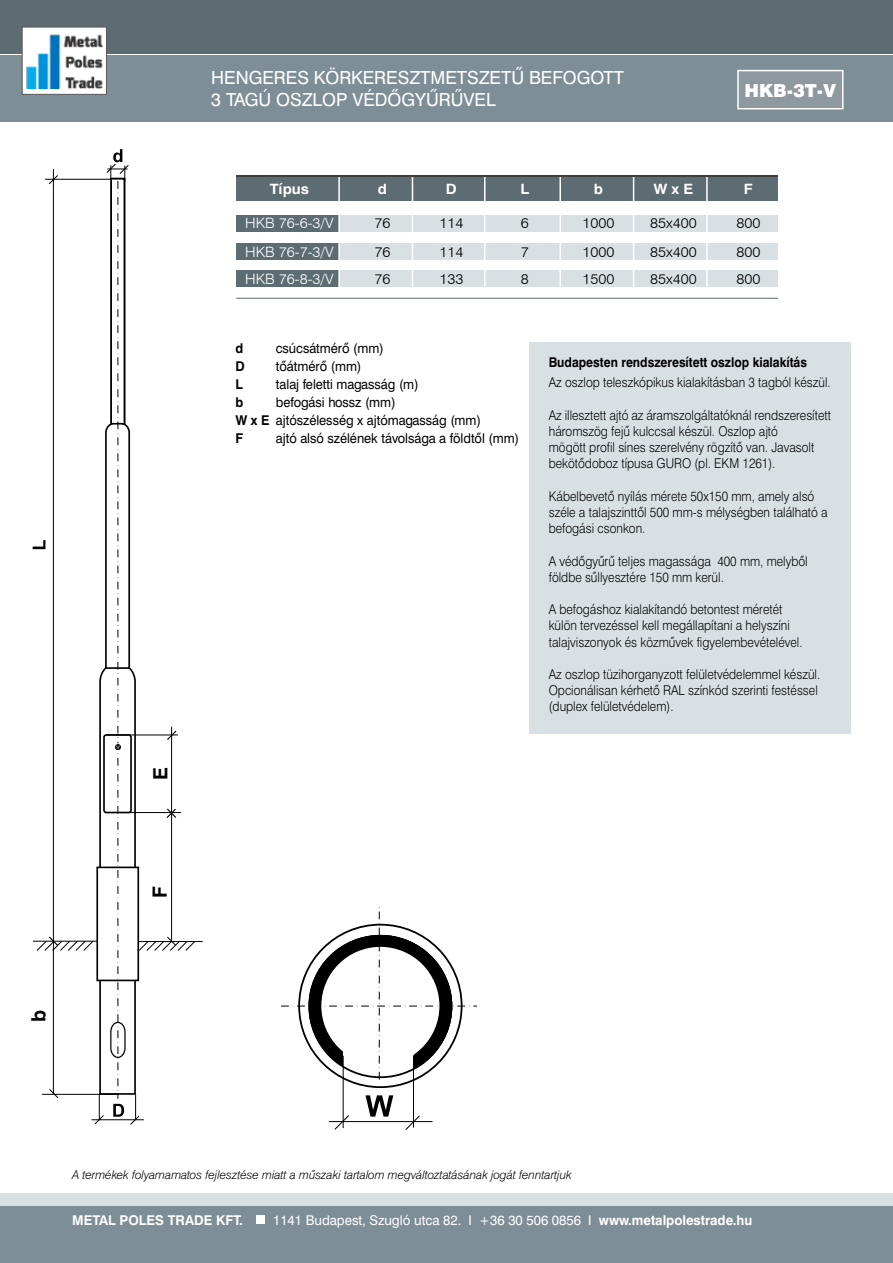
<style>
.page{position:relative;width:893px;height:1263px;background:#fff}
.page>*{position:absolute;margin:0;border:0;box-sizing:border-box;transform-origin:0 0}
.t1{font:700 19.65px "Swiss 721 PFL";color:#000}
.t2{font:18px/21.6px "Swiss 721 PFL";color:#fff}
.t3{font:18px "Swiss 721 Blk PFL";color:#fff}
.t4{font:300 14.25px "Swiss 721 BT";color:#000;scale:1.05 1}
.t5{font:300 14.25px "Swiss 721 BT";color:#fff;scale:1.05 1}
.t6{font:700 14.25px "Swiss 721 PFL";color:#fff;scale:1.05 1}
.t7{font:13.5px/16.2px "Swiss 721 Lt PFL";color:#000;scale:.9 1}
.t8{font:13.5px/18px "Swiss 721 PFL";color:#000;scale:.95 1}
.t9{font:13.5px "Swiss 721 PFL";color:#fff}
.t10{font:700 13.5px "Swiss 721 PFL";color:#000;scale:.9 1}
.t11{font:700 13.5px "Swiss 721 PFL";color:#fff}
.t12{font:700 13.5px "Swiss 721 PFL";color:#000;scale:.95 1}
.t13{font:italic 12px "Swiss 721 Lt PFL";color:#000}
.s1{font-weight:700}
</style>
<div class="page">
<div style="left:0;top:0;width:893px;height:54px;background:#5d6b72"></div>
<div style="left:0;top:55px;width:893px;height:67px;background:#7e8e97"></div>
<div style="left:22px;top:27px;width:85px;height:68px;background:#fff;border:1px solid #58585a"></div>
<img style="left:22px;top:30px;width:81px;height:59px">
<div style="left:0;top:1206px;width:893px;height:57px;background:#7e8e97"></div>
<div style="left:0;top:1193px;width:893px;height:13px;background:#d9e0e4"></div>
<div style="left:236px;top:176px;width:621px;height:25px;background:#5d6b72"></div>
<div style="left:236px;top:215px;width:621px;height:17px;background:#5d6b72"></div>
<div style="left:339px;top:215px;width:518px;height:17px;background:#d9e0e4"></div>
<div style="left:236px;top:243px;width:621px;height:16px;background:#5d6b72"></div>
<div style="left:339px;top:243px;width:518px;height:16px;background:#d9e0e4"></div>
<div style="left:236px;top:271px;width:621px;height:16px;background:#5d6b72"></div>
<div style="left:339px;top:271px;width:518px;height:16px;background:#d9e0e4"></div>
<div style="left:257px;top:1215px;width:8px;height:8px;background:#fff"></div>
<hr style="left:338px;top:176px;width:2px;height:414px;background:#fff">
<hr style="left:412px;top:176px;width:1px;height:414px;background:#fff">
<hr style="left:484px;top:176px;width:1px;height:414px;background:#fff">
<hr style="left:559px;top:176px;width:2px;height:414px;background:#fff">
<hr style="left:633px;top:176px;width:1px;height:414px;background:#fff">
<hr style="left:706px;top:176px;width:2px;height:414px;background:#fff">
<hr style="left:778px;top:176px;width:2px;height:414px;background:#fff">
<hr style="left:236px;top:298px;width:621px;height:1px;background:#5d6b72">
<hr style="left:236px;top:175px;width:621px;height:1px;background:#3e3d40">
<div style="left:779px;top:166px;width:104px;height:340px;background:#fff"></div>
<svg style="left:333px;top:1114px;width:17px;height:16px"></svg>
<svg style="left:404px;top:1115px;width:17px;height:15px"></svg>
<hr style="left:329px;top:1121px;width:104px;height:1px;background:#000">
<svg style="left:365px;top:1095px;width:28px;height:21px"></svg>
<svg style="left:281px;top:907px;width:196px;height:172px"></svg>
<hr style="left:413px;top:1055px;width:1px;height:72px;background:#000">
<hr style="left:343px;top:1056px;width:1px;height:72px;background:#000">
<hr style="left:135px;top:941px;width:68px;height:1px;background:#000">
<svg style="left:33px;top:149px;width:163px;height:976px"></svg>
<div style="left:529px;top:342px;width:321px;height:391px;background:#d9e0e4"></div>
<div style="left:737px;top:70px;width:106px;height:39px;background:#8d999f;border:2px solid #fff"></div>
<h1 class="t1" style="left:27px;top:1022px;width:14px;rotate:-90deg">b</h1>
<h1 class="t1" style="left:149px;top:780px;width:14px;rotate:-90deg">E</h1>
<h1 class="t1" style="left:148px;top:898px;width:13px;rotate:-90deg">F</h1>
<h2 class="t2" style="left:211px;top:67px;width:414px">HENGERES KÖRKERESZTMETSZETŰ BEFOGOTT<br>3 TAGÚ OSZLOP VÉDŐGYŰRŰVEL</h2>
<h2 class="t2" style="left:211px;top:67px;width:421px">KÚPOS KÖR E ESZTME SZETŰ TALPAS OSZLOP<br>HAJLÍTOTT VÉGGEL, VÉDŐGYŰRŰVEL</h2>
<h2 class="t3" style="left:744px;top:80px;width:93px">HKB-3T-V</h2>
<p class="t6" style="left:270px;top:180px;width:39px">Típus</p>
<p class="t6" style="left:378px;top:180px;width:10px">d</p>
<p class="t6" style="left:446px;top:180px;width:12px">D</p>
<p class="t6" style="left:520px;top:180px;width:10px">L</p>
<p class="t6" style="left:594px;top:180px;width:10px">b</p>
<p class="t6" style="left:653px;top:180px;width:40px">W x E</p>
<p class="t6" style="left:744px;top:180px;width:10px">F</p>
<p class="t5" style="left:245px;top:214px;width:86px">HKB 76-6-3/V</p>
<p class="t4" style="left:374px;top:214px;width:17px">76</p>
<p class="t4" style="left:439px;top:214px;width:24px">114</p>
<p class="t4" style="left:521px;top:214px;width:9px">6</p>
<p class="t4" style="left:582px;top:214px;width:32px">1000</p>
<p class="t4" style="left:650px;top:214px;width:46px">85x400</p>
<p class="t4" style="left:736px;top:214px;width:24px">800</p>
<p class="t5" style="left:245px;top:243px;width:86px">HKB 76-7-3/V</p>
<p class="t4" style="left:374px;top:243px;width:17px">76</p>
<p class="t4" style="left:439px;top:243px;width:24px">114</p>
<p class="t4" style="left:521px;top:243px;width:9px">7</p>
<p class="t4" style="left:582px;top:243px;width:32px">1000</p>
<p class="t4" style="left:650px;top:243px;width:46px">85x400</p>
<p class="t4" style="left:736px;top:243px;width:24px">800</p>
<p class="t5" style="left:245px;top:270px;width:86px">HKB 76-8-3/V</p>
<p class="t4" style="left:374px;top:270px;width:17px">76</p>
<p class="t4" style="left:439px;top:270px;width:24px">133</p>
<p class="t4" style="left:521px;top:270px;width:9px">8</p>
<p class="t4" style="left:582px;top:270px;width:32px">1500</p>
<p class="t4" style="left:650px;top:270px;width:46px">85x400</p>
<p class="t4" style="left:736px;top:270px;width:24px">800</p>
<p class="t12" style="left:235px;top:340px;width:10px">d</p>
<p class="t8" style="left:276px;top:339px;width:115px">csúcsátmérő (mm)</p>
<p class="t12" style="left:235px;top:358px;width:11px">D</p>
<p class="t8" style="left:276px;top:357px;width:91px">tőátmérő (mm)</p>
<p class="t12" style="left:235px;top:376px;width:9px">L</p>
<p class="t8" style="left:276px;top:375px;width:152px">talaj feletti magasság (m)</p>
<p class="t12" style="left:235px;top:394px;width:10px">b</p>
<p class="t8" style="left:235px;top:393px;width:260px;text-indent:41px">befogási hossz (mm)<br><span class="s1">W x E</span> ajtószélesség x ajtómagasság (mm)<br><span class="s1">F</span></p>
<p class="t8" style="left:276px;top:429px;width:258px">ajtó alsó szélének távolsága a földtől (mm)</p>
<p class="t10" style="left:549px;top:354px;width:289px">Budapesten rendszeresített oszlop kialakítás</p>
<p class="t7" style="left:549px;top:374px;width:315px">Az oszlop teleszkópikus kialakításban 3 tagból készül.</p>
<p class="t7" style="left:549px;top:407px;width:315px">Az illesztett ajtó az áramszolgáltatóknál rendszeresített háromszög fejű kulccsal készül. Oszlop ajtó<br>mögött profil sínes szerelvény rögzítő van. Javasolt bekötődoboz típusa GURO (pl. EKM 1261).</p>
<p class="t7" style="left:549px;top:488px;width:311px">Kábelbevető nyílás mérete 50x150 mm, amely alsó széle a talajszinttől 500 mm-s mélységben található a befogási csonkon.</p>
<p class="t7" style="left:549px;top:553px;width:289px">A védőgyűrű teljes magassága 400 mm, melyből földbe sűllyesztére 150 mm kerül.</p>
<p class="t7" style="left:549px;top:601px;width:284px">A befogáshoz kialakítandó betontest méretét külön tervezéssel kell megállapítani a helyszíni talajviszonyok és közművek figyelembevételével.</p>
<p class="t7" style="left:549px;top:666px;width:303px">Az oszlop tüzihorganyzott felületvédelemmel készül.<br>Opcionálisan kérhető RAL színkód szerinti festéssel (duplex felületvédelem).</p>
<p class="t13" style="left:72px;top:1167px;width:501px">A termékek folyamamatos fejlesztése miatt a műszaki tartalom megváltoztatásának jogát fenntartjuk</p>
<p class="t11" style="left:72px;top:1211px;width:172px">METAL POLES TRADE KFT.</p>
<p class="t9" style="left:273px;top:1211px;width:481px">1141 Budapest, Szugló utca 82. I +36 30 506 0856 I <span class="s1">www.metalpolestrade.hu</span></p>
</div>
